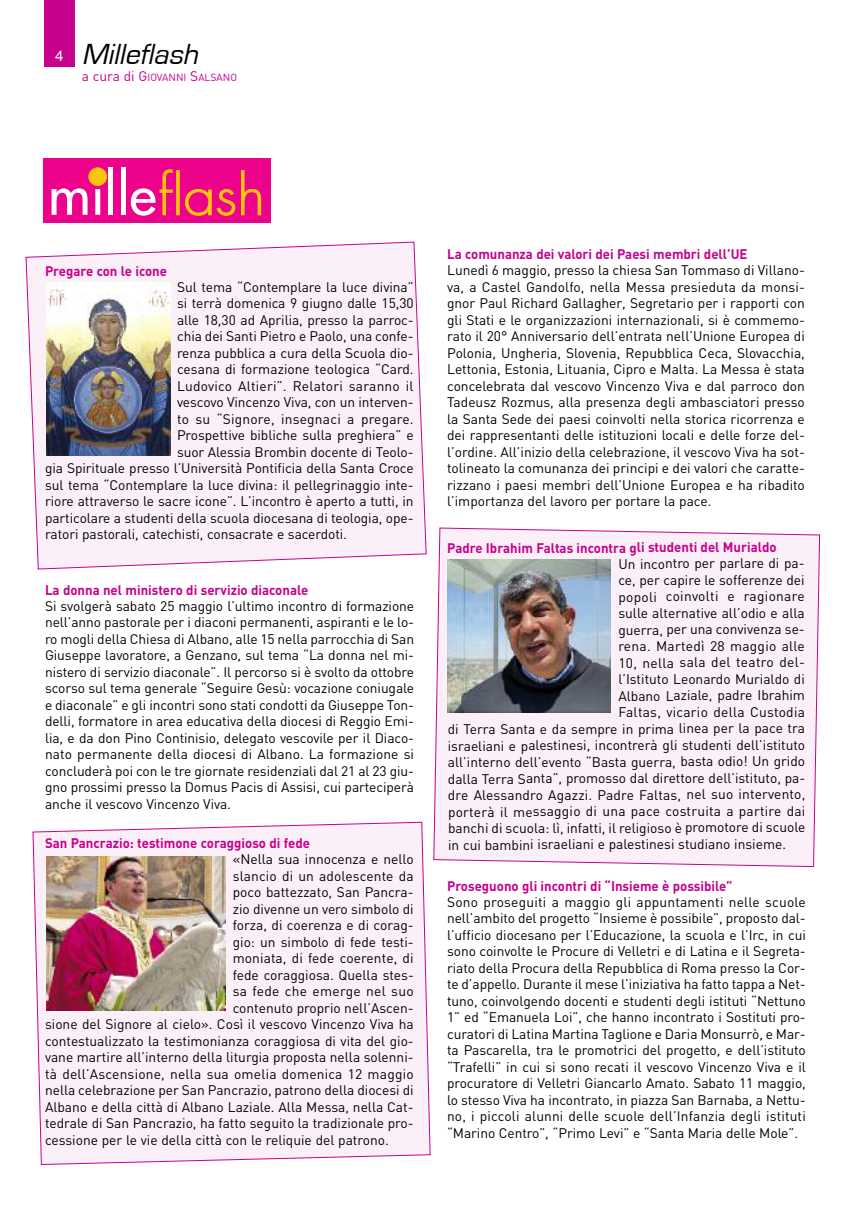
<style>
.page{position:relative;width:851px;height:1205px;background:#fff}
.page>*{position:absolute;margin:0;border:0;box-sizing:border-box;transform-origin:0 0}
.t1{font:italic 30px "Eurostile";color:#000}
.t2{font:15px "Helvetica";color:#fff}
.t3{font:13.75px/16.5px "DIN";letter-spacing:-.005em;color:#000;text-align:justify}
.t4{font:700 13.75px "DIN";color:#c7008d;scale:.96 1}
.t5{font:13.75px "DIN";letter-spacing:.015em;color:#000}
.t6{font:13.75px "DIN";letter-spacing:.02em;color:#000}
.t7{font:10.25px "DIN";color:#c7008d}
.s1{font-size:13.75px}
</style>
<div class="page">
<div style="left:44px;top:0;width:30px;height:67px;background:#c7008d"></div>
<svg style="left:25px;top:241px;width:402px;height:329px"></svg>
<div style="left:44px;top:158px;width:227px;height:64px;background:#ed028c"></div>
<svg style="left:52px;top:188px;width:35px;height:27px"></svg>
<svg style="left:95px;top:189px;width:6px;height:26px"></svg>
<div style="left:108px;top:167px;width:5px;height:48px;background:#fff"></div>
<div style="left:121px;top:167px;width:5px;height:48px;background:#fff"></div>
<div style="left:88px;top:167px;width:19px;height:19px;background:#fec40e;border-radius:50%"></div>
<svg style="left:131px;top:169px;width:104px;height:47px"></svg>
<svg style="left:241px;top:170px;width:20px;height:46px"></svg>
<div style="left:433px;top:527px;width:387px;height:340px;background:#fcf0f8"></div>
<img style="left:46px;top:283px;width:125px;height:172px">
<img style="left:447px;top:560px;width:163px;height:153px">
<svg style="left:32px;top:821px;width:398px;height:344px"></svg>
<img style="left:46px;top:856px;width:179px;height:154px">
<p class="t2" style="left:55px;top:49px;width:10px">4</p>
<h1 class="t1" style="left:82px;top:40px;width:124px">milleflash</h1>
<p class="t7" style="left:82px;top:72px;width:157px"><span class="s1">a cura di G</span>IOVANNI <span class="s1">S</span>ALSANO</p>
<p class="t4" style="left:45px;top:263px;width:129px">Pregare con le icone</p>
<p class="t3" style="left:177px;top:279px;width:238px">Sul tema “Contemplare la luce divina”</p>
<p class="t3" style="left:177px;top:295px;width:238px">si terrà domenica 9 giugno dalle 15,30</p>
<p class="t3" style="left:177px;top:312px;width:238px">alle 18,30 ad Aprilia, presso la parroc-</p>
<p class="t3" style="left:177px;top:328px;width:238px">chia dei Santi Pietro e Paolo, una confe-</p>
<p class="t3" style="left:177px;top:345px;width:238px">renza pubblica a cura della Scuola dio-</p>
<p class="t3" style="left:177px;top:361px;width:238px">cesana di formazione teologica “Card.</p>
<p class="t5" style="left:177px;top:378px;width:238px">Ludovico Altieri”. Relatori saranno il</p>
<p class="t3" style="left:177px;top:394px;width:238px">vescovo Vincenzo Viva, con un interven-</p>
<p class="t5" style="left:177px;top:411px;width:238px">to su “Signore, insegnaci a pregare.</p>
<p class="t3" style="left:177px;top:427px;width:238px">Prospettive bibliche sulla preghiera” e</p>
<p class="t3" style="left:177px;top:444px;width:238px">suor Alessia Brombin docente di Teolo-</p>
<p class="t3" style="left:45px;top:460px;width:370px">gia Spirituale presso l’Università Pontificia della Santa Croce</p>
<p class="t3" style="left:45px;top:477px;width:370px">sul tema “Contemplare la luce divina: il pellegrinaggio inte-</p>
<p class="t3" style="left:45px;top:493px;width:370px">riore attraverso le sacre icone”. L’incontro è aperto a tutti, in</p>
<p class="t3" style="left:45px;top:510px;width:370px">particolare a studenti della scuola diocesana di teologia, ope-</p>
<p class="t3" style="left:45px;top:526px;width:303px">ratori pastorali, catechisti, consacrate e sacerdoti.</p>
<p class="t4" style="left:45px;top:582px;width:275px">La donna nel ministero di servizio diaconale</p>
<p class="t3" style="left:45px;top:598px;width:370px">Si svolgerà sabato 25 maggio l’ultimo incontro di formazione nell’anno pastorale per i diaconi permanenti, aspiranti e le lo&shy;ro mogli della Chiesa di Albano, alle 15 nella parrocchia di San Giuseppe lavoratore, a Genzano, sul tema “La donna nel mi&shy;nistero di servizio diaconale”. Il percorso si è svolto da ottobre scorso sul tema generale “Seguire Gesù: vocazione coniugale e diaconale” e gli incontri sono stati condotti da Giuseppe Ton&shy;delli, formatore in area educativa della diocesi di Reggio Emi&shy;lia, e da don Pino Continisio, delegato vescovile per il Diaco&shy;nato permanente della diocesi di Albano. La formazione si concluderà poi con le tre giornate residenziali dal 21 al 23 giu&shy;gno prossimi presso la Domus Pacis di Assisi, cui parteciperà anche il vescovo Vincenzo Viva.</p>
<p class="t4" style="left:447px;top:246px;width:314px">La comunanza dei valori dei Paesi membri dell’UE</p>
<p class="t3" style="left:447px;top:262px;width:359px">Lunedì 6 maggio, presso la chiesa San Tommaso di Villano&shy;va, a Castel Gandolfo, nella Messa presieduta da monsi&shy;gnor Paul Richard Gallagher, Segretario per i rapporti con gli Stati e le organizzazioni internazionali, si è commemo&shy;rato il 20° Anniversario dell’entrata nell’Unione Europea di Polonia, Ungheria, Slovenia, Repubblica Ceca, Slovacchia, Lettonia, Estonia, Lituania, Cipro e Malta. La Messa è stata concelebrata dal vescovo Vincenzo Viva e dal parroco don Tadeusz Rozmus, alla presenza degli ambasciatori presso la Santa Sede dei paesi coinvolti nella storica ricorrenza e dei rappresentanti delle istituzioni locali e delle forze del&shy;l’ordine. All’inizio della celebrazione, il vescovo Viva ha sot&shy;tolineato la comunanza dei principi e dei valori che caratte&shy;rizzano i paesi membri dell’Unione Europea e ha ribadito l’importanza del lavoro per portare la pace.</p>
<p class="t4" style="left:447px;top:540px;width:345px">Padre Ibrahim Faltas incontra gli studenti del Murialdo</p>
<p class="t3" style="left:447px;top:555px;width:359px;text-align:right">Un incontro per parlare di pa-<br>ce, per capire le sofferenze dei<br>popoli coinvolti e ragionare<br>sulle alternative all’odio e alla<br>guerra, per una convivenza se-<br>rena. Martedì 28 maggio alle<br>10, nella sala del teatro del-<br>l’Istituto Leonardo Murialdo di<br>Albano Laziale, padre Ibrahim<br>Faltas, vicario della Custodia<br>di Terra Santa e da sempre in prima linea per la pace tra israeliani e palestinesi, incontrerà gli studenti dell’istituto all’interno dell’evento “Basta guerra, basta odio! Un grido dalla Terra Santa”, promosso dal direttore dell’istituto, pa&shy;dre Alessandro Agazzi. Padre Faltas, nel suo intervento, porterà il messaggio di una pace costruita a partire dai banchi di scuola: lì, infatti, il religioso è promotore di scuole</p>
<p class="t4" style="left:45px;top:835px;width:277px">San Pancrazio: testimone coraggioso di fede</p>
<p class="t3" style="left:448px;top:836px;width:339px">in cui bambini israeliani e palestinesi studiano insieme.</p>
<p class="t3" style="left:233px;top:851px;width:182px">«Nella sua innocenza e nello</p>
<p class="t3" style="left:233px;top:867px;width:182px">slancio di un adolescente da</p>
<p class="t3" style="left:233px;top:884px;width:182px">poco battezzato, San Pancra-</p>
<p class="t3" style="left:233px;top:900px;width:182px">zio divenne un vero simbolo di</p>
<p class="t3" style="left:233px;top:917px;width:182px">forza, di coerenza e di corag-</p>
<p class="t3" style="left:233px;top:933px;width:182px">gio: un simbolo di fede testi-</p>
<p class="t3" style="left:233px;top:950px;width:182px">moniata, di fede coerente, di</p>
<p class="t3" style="left:233px;top:966px;width:183px">fede coraggiosa. Quella stes-</p>
<p class="t6" style="left:233px;top:983px;width:182px">sa fede che emerge nel suo</p>
<p class="t3" style="left:233px;top:999px;width:182px">contenuto proprio nell’Ascen-</p>
<p class="t3" style="left:45px;top:1016px;width:370px">sione del Signore al cielo». Così il vescovo Vincenzo Viva ha</p>
<p class="t3" style="left:45px;top:1032px;width:370px">contestualizzato la testimonianza coraggiosa di vita del gio-</p>
<p class="t3" style="left:45px;top:1049px;width:370px">vane martire all’interno della liturgia proposta nella solenni-</p>
<p class="t5" style="left:45px;top:1066px;width:370px">tà dell’Ascensione, nella sua omelia domenica 12 maggio</p>
<p class="t3" style="left:45px;top:1082px;width:370px">nella celebrazione per San Pancrazio, patrono della diocesi di</p>
<p class="t3" style="left:45px;top:1098px;width:370px">Albano e della città di Albano Laziale. Alla Messa, nella Cat-</p>
<p class="t3" style="left:45px;top:1115px;width:370px">tedrale di San Pancrazio, ha fatto seguito la tradizionale pro-</p>
<p class="t3" style="left:45px;top:1131px;width:345px">cessione per le vie della città con le reliquie del patrono.</p>
<p class="t4" style="left:447px;top:878px;width:299px">Proseguono gli incontri di “Insieme è possibile”</p>
<p class="t3" style="left:447px;top:894px;width:360px">Sono proseguiti a maggio gli appuntamenti nelle scuole nell’ambito del progetto “Insieme è possibile”, proposto dal&shy;l’ufficio diocesano per l’Educazione, la scuola e l’Irc, in cui sono coinvolte le Procure di Velletri e di Latina e il Segreta&shy;riato della Procura della Repubblica di Roma presso la Cor&shy;te d’appello. Durante il mese l’iniziativa ha fatto tappa a Net&shy;tuno, coinvolgendo docenti e studenti degli istituti “Nettuno 1” ed “Emanuela Loi”, che hanno incontrato i Sostituti pro&shy;curatori di Latina Martina Taglione e Daria Monsurrò, e Mar&shy;ta Pascarella, tra le promotrici del progetto, e dell’istituto “Trafelli” in cui si sono recati il vescovo Vincenzo Viva e il procuratore di Velletri Giancarlo Amato. Sabato 11 maggio, lo stesso Viva ha incontrato, in piazza San Barnaba, a Nettu&shy;no, i piccoli alunni delle scuole dell’Infanzia degli istituti “Marino Centro”, “Primo Levi” e “Santa Maria delle Mole”.</p>
</div>
